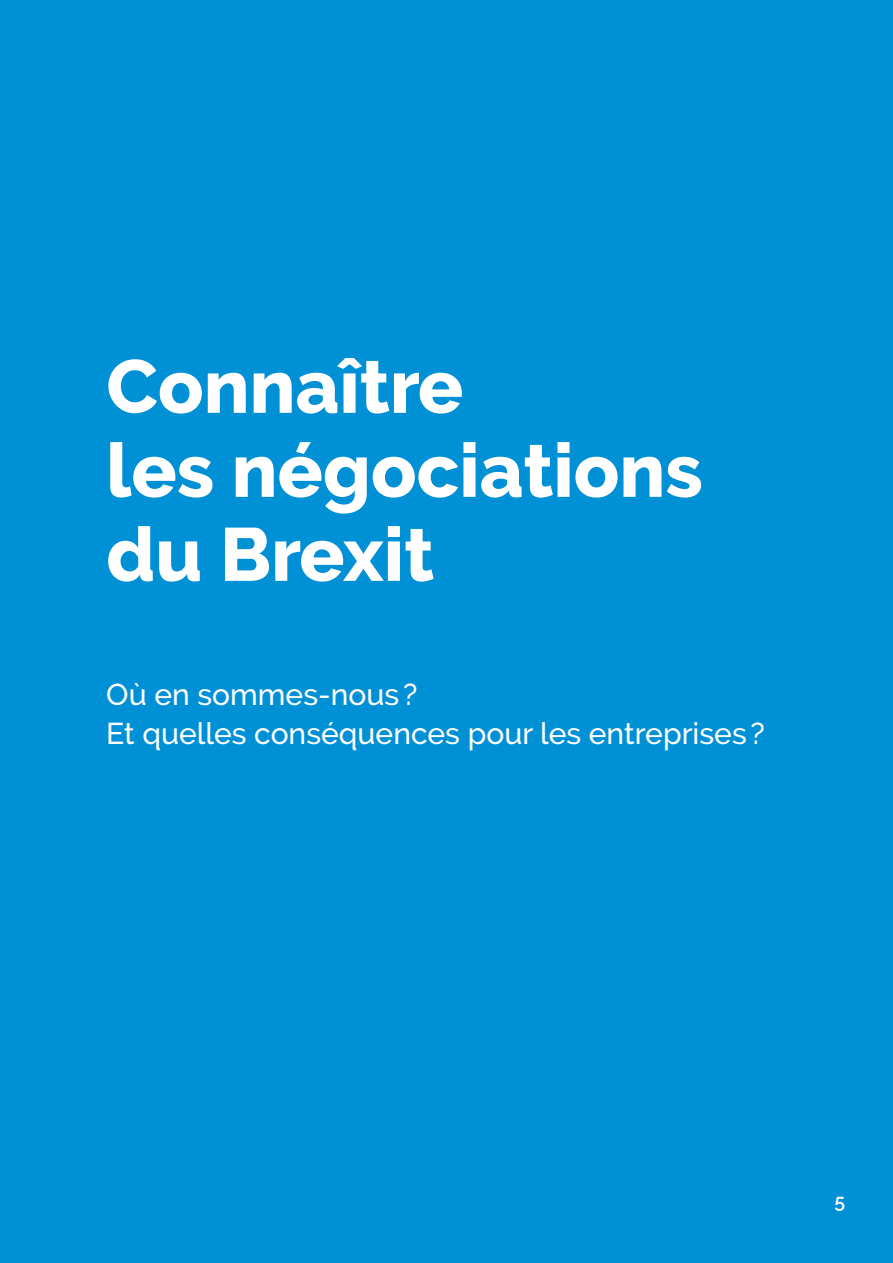
<style>
.page{position:relative;width:893px;height:1263px;background:#0090d6}
.page>*{position:absolute;margin:0;border:0;box-sizing:border-box;transform-origin:0 0}
.t1{font:800 75px/84px "Raleway";color:#fff}
.t2{font:500 30px/39px "Raleway";color:#fff}
.t3{font:600 19.5px "Raleway";color:#fff}
</style>
<div class="page">
<h1 class="t1" style="left:106px;top:345px;width:598px">Connaître<br>les négociations du Brexit</h1>
<p class="t2" style="left:106px;top:675px;width:660px">Où en sommes-nous ?<br>Et quelles conséquences pour les entreprises ?</p>
<p class="t3" style="left:834px;top:1190px;width:12px">5</p>
</div>
